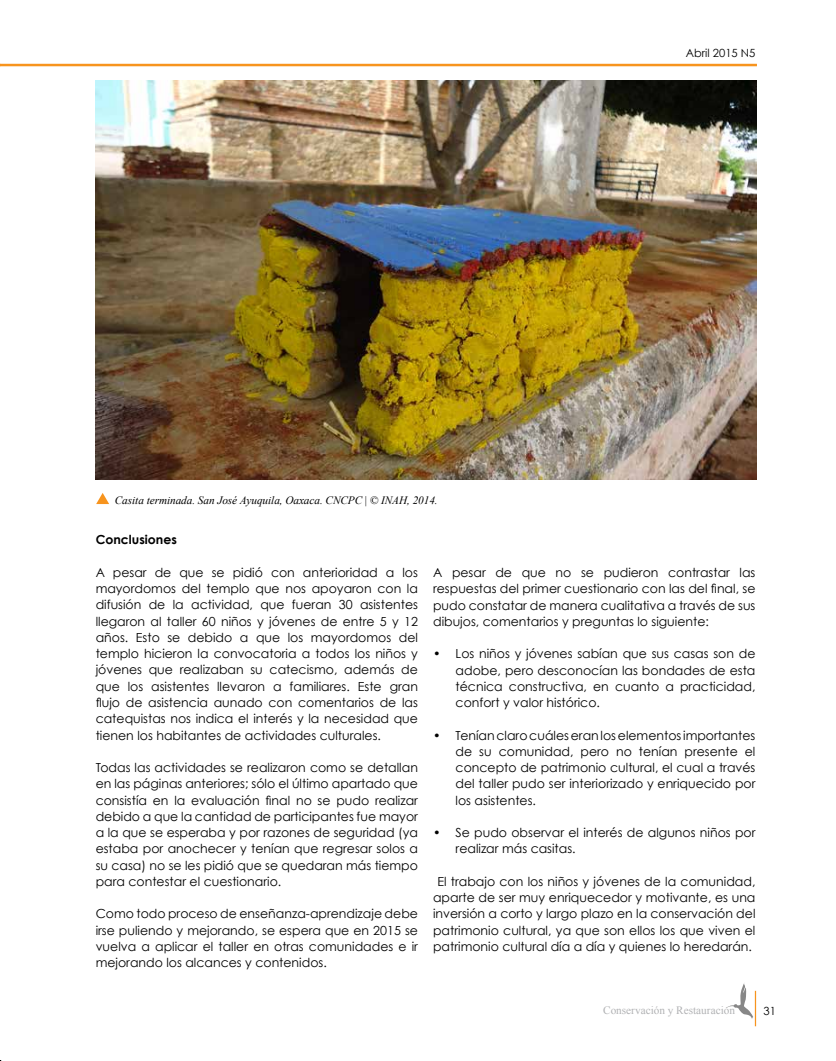
<style>
.page{position:relative;width:836px;height:1061px;background:#fff}
.page>*{position:absolute;margin:0;border:0;box-sizing:border-box;transform-origin:0 0}
.t1{font:12.5px/16.2px "Century Gothic";color:#000;text-align:justify}
.t2{font:700 12.5px "Century Gothic";color:#000}
.t3{font:italic 11.25px "Times New Roman";letter-spacing:-.005em;color:#000}
.t4{font:11.25px "Times New Roman";color:#b1b2b4}
.t5{font:11.25px "Century Gothic";color:#000}
.s1{font-style:normal}
</style>
<div class="page">
<hr style="left:0;top:64px;width:757px;height:2px;background:#f7941e">
<hr style="left:755px;top:991px;width:1px;height:35px;background:#f7941e">
<svg style="left:726px;top:983px;width:27px;height:36px"></svg>
<svg style="left:96px;top:493px;width:13px;height:11px"></svg>
<img style="left:96px;top:80px;width:660px;height:400px">
<p class="t5" style="left:686px;top:46px;width:71px">Abril 2015 N5</p>
<p class="t3" style="left:115px;top:492px;width:324px">Casita terminada. San José Ayuquila, Oaxaca. CNCPC <span class="s1">|</span> © INAH, 2014.</p>
<p class="t2" style="left:96px;top:532px;width:83px">Conclusiones</p>
<p class="t1" style="left:96px;top:564px;width:324px">A pesar de que se pidió con anterioridad a los mayordomos del templo que nos apoyaron con la difusión de la actividad, que fueran 30 asistentes llegaron al taller 60 niños y jóvenes de entre 5 y 12 años. Esto se debido a que los mayordomos del templo hicieron la convocatoria a todos los niños y jóvenes que realizaban su catecismo, además de que los asistentes llevaron a familiares. Este gran flujo de asistencia aunado con comentarios de las catequistas nos indica el interés y la necesidad que tienen los habitantes de actividades culturales.</p>
<p class="t1" style="left:96px;top:759px;width:324px">Todas las actividades se realizaron como se detallan en las páginas anteriores; sólo el último apartado que consistía en la evaluación final no se pudo realizar debido a que la cantidad de participantes fue mayor a la que se esperaba y por razones de seguridad (ya estaba por anochecer y tenían que regresar solos a su casa) no se les pidió que se quedaran más tiempo para contestar el cuestionario.</p>
<p class="t1" style="left:96px;top:905px;width:324px">Como todo proceso de enseñanza-aprendizaje debe irse puliendo y mejorando, se espera que en 2015 se vuelva a aplicar el taller en otras comunidades e ir mejorando los alcances y contenidos.</p>
<p class="t1" style="left:433px;top:564px;width:324px">A pesar de que no se pudieron contrastar las respuestas del primer cuestionario con las del final, se pudo constatar de manera cualitativa a través de sus dibujos, comentarios y preguntas lo siguiente:</p>
<p class="t1" style="left:456px;top:645px;width:301px;text-indent:-22px">• Los niños y jóvenes sabían que sus casas son de adobe, pero desconocían las bondades de esta técnica constructiva, en cuanto a practicidad, confort y valor histórico.</p>
<p class="t1" style="left:456px;top:727px;width:301px;text-indent:-22px">• Tenían claro cuáles eran los elementos importantes de su comunidad, pero no tenían presente el concepto de patrimonio cultural, el cual a través del taller pudo ser interiorizado y enriquecido por los asistentes.</p>
<p class="t1" style="left:456px;top:824px;width:301px;text-indent:-22px">• Se pudo observar el interés de algunos niños por realizar más casitas.</p>
<p class="t1" style="left:433px;top:873px;width:324px;text-align:center">El trabajo con los niños y jóvenes de la comunidad, aparte de ser muy enriquecedor y motivante, es una inversión a corto y largo plazo en la conservación del patrimonio cultural, ya que son ellos los que viven el patrimonio cultural día a día y quienes lo heredarán.</p>
<p class="t4" style="left:603px;top:1003px;width:133px">Conservación y Restauracion</p>
<p class="t5" style="left:764px;top:1004px;width:14px">31</p>
</div>
